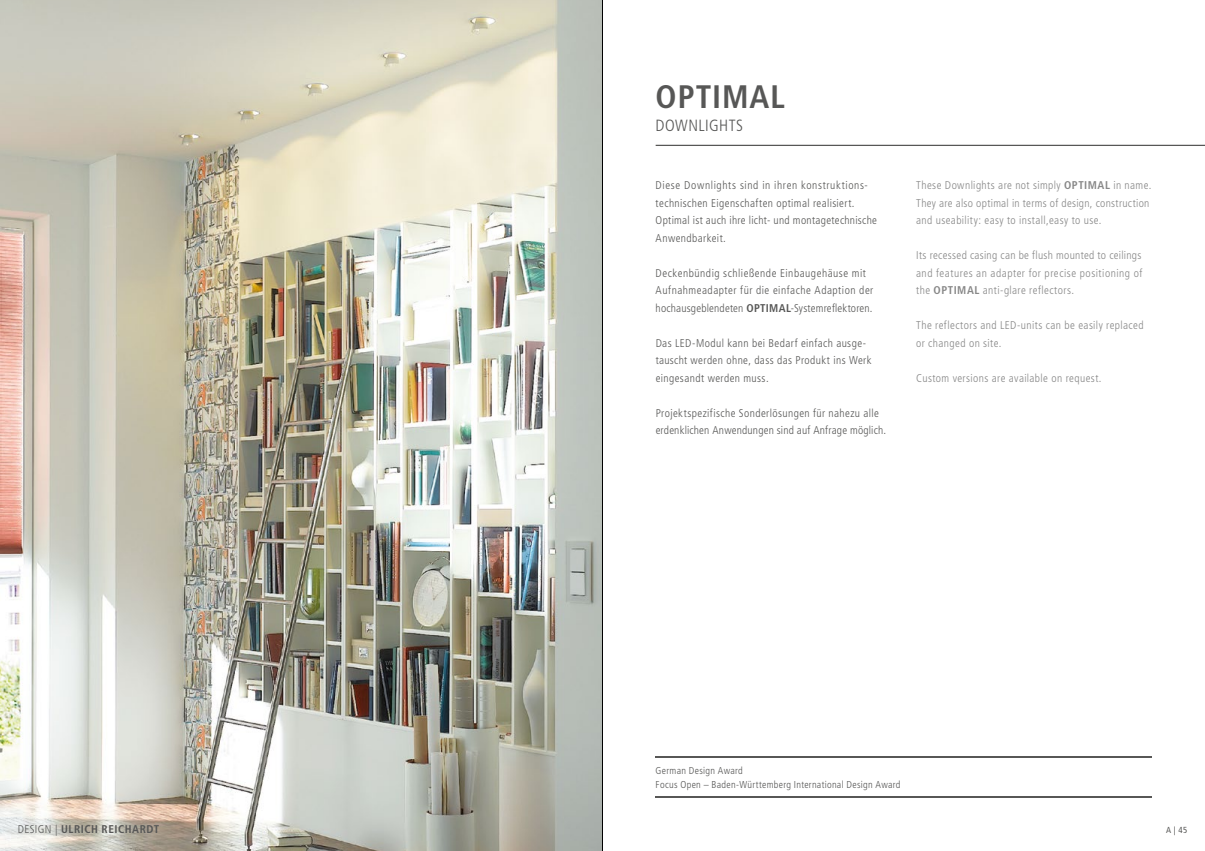
<style>
.page{position:relative;width:1205px;height:851px;background:#fff}
.page>*{position:absolute;margin:0;border:0;box-sizing:border-box;transform-origin:0 0}
.t1{font:700 condensed 32.5px "Frutiger LT Std";letter-spacing:.03em;color:#575756}
.t2{font:300 condensed 16.25px "Frutiger LT Std";letter-spacing:.03em;color:#575756}
.t3{font:300 condensed 11.25px/17.5px "Frutiger LT Std";letter-spacing:.035em;color:#575756}
.t4{font:300 condensed 11.25px/17.5px "Frutiger LT Std";letter-spacing:.035em;color:#878787}
.t5{font:700 condensed 11.25px "Frutiger LT Std";letter-spacing:.045em;color:#575756}
.t6{font:300 condensed 10px/13.5px "Frutiger LT Std";letter-spacing:.03em;color:#575756}
.t7{font:condensed 8.75px "Frutiger LT Std";color:#575756}
.s1{font-weight:700}
.s2{font-weight:300}
</style>
<div class="page">
<img style="left:0;top:0;width:602px;height:850px">
<hr style="left:656px;top:145px;width:549px;height:1px;background:#575756">
<hr style="left:656px;top:756px;width:496px;height:1px;background:#575756">
<hr style="left:656px;top:796px;width:496px;height:1px;background:#575756">
<hr style="left:602px;top:0;width:1px;height:850px;background:#000">
<h1 class="t1" style="left:656px;top:78px;width:131px">OPTIMAL</h1>
<h2 class="t2" style="left:656px;top:116px;width:89px">DOWNLIGHTS</h2>
<p class="t3" style="left:656px;top:177px;width:223px">Diese Downlights sind in ihren konstruktions&shy;technischen Eigenschaften optimal realisiert.<br>Optimal ist auch ihre licht- und montagetechnische Anwendbarkeit.</p>
<p class="t3" style="left:656px;top:264px;width:219px">Deckenbündig schließende Einbaugehäuse mit<br>Aufnahmeadapter für die einfache Adaption der hochausgeblendeten <span class="s1">OPTIMAL</span>-Systemreflektoren.</p>
<p class="t3" style="left:656px;top:334px;width:217px">Das LED-Modul kann bei Bedarf einfach ausge&shy;tauscht werden ohne, dass das Produkt ins Werk eingesandt werden muss.</p>
<p class="t3" style="left:656px;top:404px;width:232px">Projektspezifische Sonderlösungen für nahezu alle erdenklichen Anwendungen sind auf Anfrage möglich.</p>
<p class="t4" style="left:916px;top:177px;width:237px">These Downlights are not simply <span class="s1">OPTIMAL</span> in name.<br>They are also optimal in terms of design, construction and useability: easy to install,easy to use.</p>
<p class="t4" style="left:916px;top:247px;width:228px;text-align:justify">Its recessed casing can be flush mounted to ceilings and features an adapter for precise positioning of the <span class="s1">OPTIMAL</span> anti-glare reflectors.</p>
<p class="t4" style="left:916px;top:317px;width:229px">The reflectors and LED-units can be easily replaced or changed on site.</p>
<p class="t4" style="left:916px;top:369px;width:187px">Custom versions are available on request.</p>
<p class="t6" style="left:656px;top:764px;width:246px">German Design Award<br>Focus Open – Baden-Württemberg International Design Award</p>
<p class="t5" style="left:18px;top:822px;width:143px"><span class="s2">DESIGN |</span> ULRICH REICHARDT</p>
<p class="t7" style="left:1166px;top:825px;width:23px">A | 45</p>
</div>
